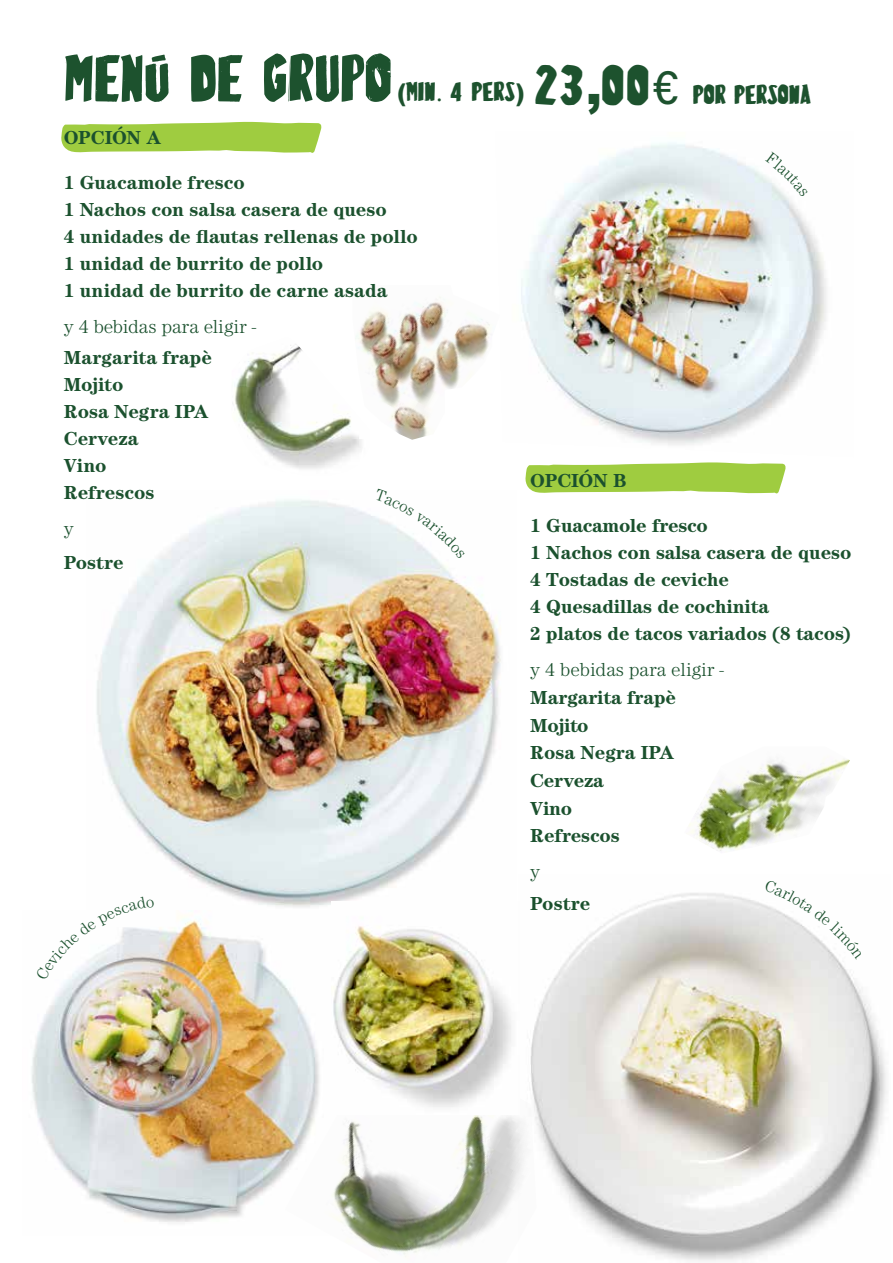
<style>
.page{position:relative;width:893px;height:1263px;background:#fff}
.page>*{position:absolute;margin:0;border:0;box-sizing:border-box;transform-origin:0 0}
.t1{font:24px "Luchita Payol La Ruda";color:#1d522e}
.t2{font:700 19.5px/27px "Century Modern FS";color:#1b512e}
.t3{font:300 19.5px "Century Modern FS";letter-spacing:-.005em;color:#1b512e}
.s1{font-family:"Arial";font-weight:900}
.s2{font-family:"American Typewriter"}
.s3{font-size:49.5px}
.s4{font-family:"Arial";font-weight:900;font-size:49.5px}
.s5{font-family:"Acumin Variable Concept";font-size:49.5px}
</style>
<div class="page">
<img style="left:521px;top:142px;width:306px;height:303px">
<svg style="left:525px;top:462px;width:261px;height:32px;background:#acd35b"></svg>
<svg style="left:61px;top:122px;width:261px;height:31px;background:#a9d155"></svg>
<img style="left:96px;top:500px;width:405px;height:407px">
<img style="left:232px;top:344px;width:130px;height:125px">
<img style="left:353px;top:297px;width:137px;height:143px">
<img style="left:689px;top:759px;width:161px;height:92px">
<img style="left:31px;top:916px;width:287px;height:306px">
<img style="left:285px;top:1060px;width:234px;height:197px">
<img style="left:331px;top:901px;width:188px;height:214px">
<img style="left:519px;top:893px;width:368px;height:368px">
<svg style="left:65px;top:54px;width:103px;height:48px"></svg>
<svg style="left:191px;top:55px;width:52px;height:47px"></svg>
<svg style="left:264px;top:53px;width:127px;height:49px"></svg>
<svg style="left:765px;top:152px;width:43px;height:45px"></svg>
<svg style="left:375px;top:500px;width:90px;height:59px"></svg>
<svg style="left:35px;top:897px;width:119px;height:84px"></svg>
<svg style="left:764px;top:893px;width:99px;height:67px"></svg>
<p class="t1" style="left:397px;top:82px;width:416px"><span class="s1">(</span>MIN<span class="s2">.</span> 4 PERS<span class="s1">)</span> <span class="s3">23</span><span class="s4">,</span><span class="s3">00</span><span class="s5">€</span> POR PERSONA</p>
<p class="t2" style="left:64px;top:124px;width:99px">OPCIÓN A</p>
<p class="t2" style="left:64px;top:169px;width:355px">1 Guacamole fresco<br>1 Nachos con salsa casera de queso<br>4 unidades de flautas rellenas de pollo<br>1 unidad de burrito de pollo<br>1 unidad de burrito de carne asada</p>
<p class="t3" style="left:64px;top:315px;width:194px">y 4 bebidas para eligir -</p>
<p class="t2" style="left:64px;top:344px;width:150px">Margarita frapè<br>Mojito<br>Rosa Negra IPA<br>Cerveza<br>Vino<br>Refrescos</p>
<p class="t3" style="left:64px;top:517px;width:11px">y</p>
<p class="t2" style="left:64px;top:549px;width:61px">Postre</p>
<p class="t2" style="left:530px;top:467px;width:98px">OPCIÓN B</p>
<p class="t2" style="left:530px;top:512px;width:323px">1 Guacamole fresco<br>1 Nachos con salsa casera de queso<br>4 Tostadas de ceviche<br>4 Quesadillas de cochinita<br>2 platos de tacos variados (8 tacos)</p>
<p class="t3" style="left:530px;top:658px;width:195px">y 4 bebidas para eligir -</p>
<p class="t2" style="left:530px;top:684px;width:147px;line-height:27.8px">Margarita frapè<br>Mojito<br>Rosa Negra IPA<br>Cerveza<br>Vino<br>Refrescos</p>
<p class="t3" style="left:530px;top:860px;width:11px">y</p>
<p class="t2" style="left:530px;top:890px;width:61px">Postre</p>
</div>
